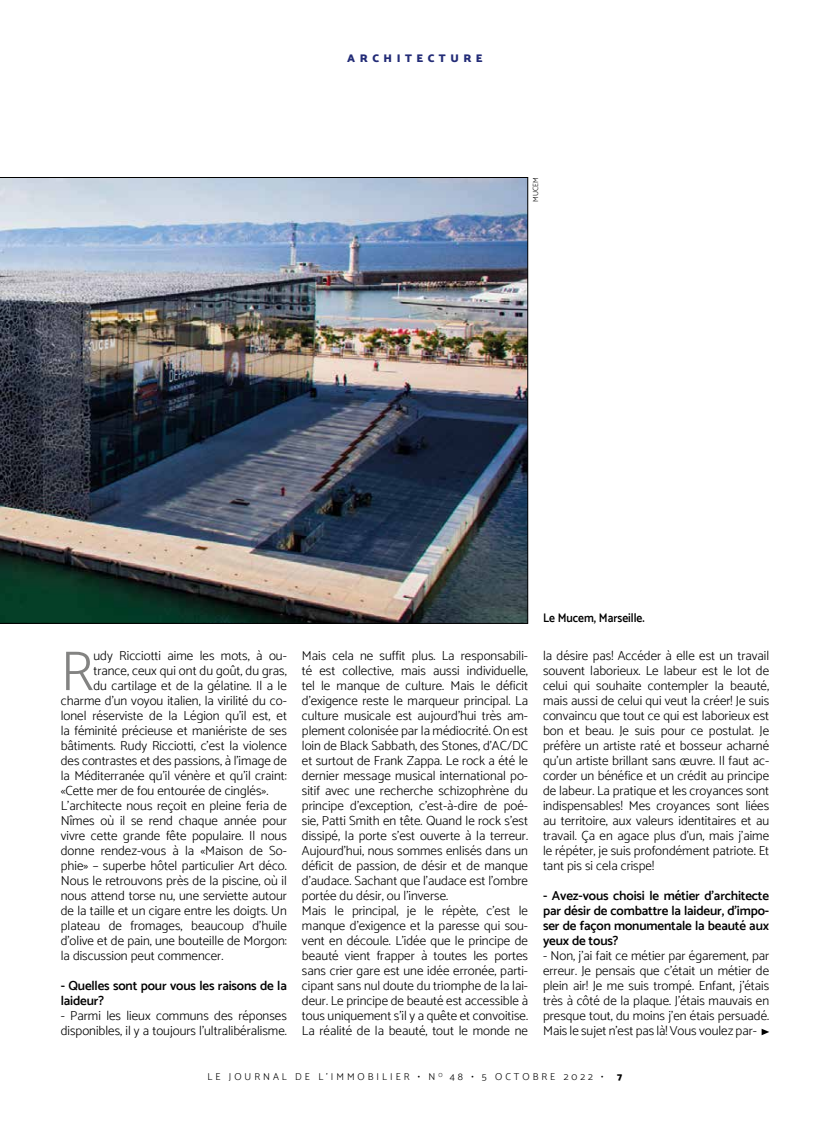
<style>
.page{position:relative;width:830px;height:1134px;background:#fff}
.page>*{position:absolute;margin:0;border:0;box-sizing:border-box;transform-origin:0 0}
.t1{font:300 56.38px "Catamaran";color:#838382}
.t2{font:300 13.12px/15px "Catamaran";color:#000}
.t3{font:600 13.12px/15px "Catamaran";letter-spacing:-.01em;color:#000}
.t4{font:600 12.5px "Catamaran";color:#000;scale:.92 1}
.t5{font:900 11.25px "Catamaran";letter-spacing:.4em;color:#232c77}
.t6{font:300 10px "Catamaran";letter-spacing:.3em;color:#000}
.t7{font:900 10px "Catamaran";color:#000}
.t8{font:300 7.5px "Catamaran";letter-spacing:.01em;color:#000}
</style>
<div class="page">
<img style="left:0;top:177px;width:528px;height:447px">
<svg style="left:761px;top:1029px;width:8px;height:6px"></svg>
<p class="t5" style="left:347px;top:51px;width:137px">ARCHITECTURE</p>
<p class="t8" style="left:531px;top:202px;width:26px;rotate:-90deg">MUCEM</p>
<h1 class="t1" style="left:61px;top:638px;width:34px">R</h1>
<p class="t2" style="left:93px;top:648px;width:195px">udy Ricciotti aime les mots, à ou-</p>
<p class="t2" style="left:93px;top:663px;width:195px">trance, ceux qui ont du goût, du gras,</p>
<p class="t2" style="left:93px;top:678px;width:195px">du cartilage et de la gélatine. Il a le</p>
<p class="t2" style="left:61px;top:693px;width:227px">charme d’un voyou italien, la virilité du co-</p>
<p class="t2" style="left:61px;top:708px;width:227px">lonel réserviste de la Légion qu’il est, et</p>
<p class="t2" style="left:61px;top:723px;width:227px">la féminité précieuse et maniériste de ses</p>
<p class="t2" style="left:61px;top:738px;width:227px">bâtiments. Rudy Ricciotti, c’est la violence</p>
<p class="t2" style="left:61px;top:753px;width:227px">des contrastes et des passions, à l’image de</p>
<p class="t2" style="left:61px;top:768px;width:227px">la Méditerranée qu’il vénère et qu’il craint:</p>
<p class="t2" style="left:61px;top:783px;width:209px">«Cette mer de fou entourée de cinglés».</p>
<p class="t2" style="left:61px;top:798px;width:227px">L’architecte nous reçoit en pleine feria de</p>
<p class="t2" style="left:61px;top:813px;width:227px">Nîmes où il se rend chaque année pour</p>
<p class="t2" style="left:61px;top:828px;width:227px">vivre cette grande fête populaire. Il nous</p>
<p class="t2" style="left:61px;top:843px;width:227px">donne rendez-vous à la «Maison de So-</p>
<p class="t2" style="left:61px;top:858px;width:227px">phie» – superbe hôtel particulier Art déco.</p>
<p class="t2" style="left:61px;top:873px;width:227px">Nous le retrouvons près de la piscine, où il</p>
<p class="t2" style="left:61px;top:888px;width:227px">nous attend torse nu, une serviette autour</p>
<p class="t2" style="left:61px;top:903px;width:227px">de la taille et un cigare entre les doigts. Un</p>
<p class="t2" style="left:61px;top:918px;width:227px">plateau de fromages, beaucoup d’huile</p>
<p class="t2" style="left:61px;top:933px;width:227px">d’olive et de pain, une bouteille de Morgon:</p>
<p class="t2" style="left:61px;top:948px;width:164px">la discussion peut commencer.</p>
<p class="t3" style="left:61px;top:978px;width:227px">- Quelles sont pour vous les raisons de la laideur?</p>
<p class="t2" style="left:61px;top:1008px;width:227px">- Parmi les lieux communs des réponses disponibles, il y a toujours l’ultralibéralisme.</p>
<p class="t4" style="left:543px;top:611px;width:112px">Le Mucem, Marseille.</p>
<p class="t2" style="left:302px;top:648px;width:227px">Mais cela ne suffit plus. La responsabili&shy;té est collective, mais aussi individuelle, tel le manque de culture. Mais le déficit d’exigence reste le marqueur principal. La culture musicale est aujourd’hui très am&shy;plement colonisée par la médiocrité. On est loin de Black Sabbath, des Stones, d’AC/DC et surtout de Frank Zappa. Le rock a été le dernier message musical international po&shy;sitif avec une recherche schizophrène du principe d’exception, c’est-à-dire de poé&shy;sie, Patti Smith en tête. Quand le rock s’est dissipé, la porte s’est ouverte à la terreur.<br>Aujourd’hui, nous sommes enlisés dans un déficit de passion, de désir et de manque d’audace. Sachant que l’audace est l’ombre portée du désir, ou l’inverse.<br>Mais le principal, je le répète, c’est le manque d’exigence et la paresse qui sou&shy;vent en découle. L’idée que le principe de beauté vient frapper à toutes les portes sans crier gare est une idée erronée, parti&shy;cipant sans nul doute du triomphe de la lai&shy;deur. Le principe de beauté est accessible à tous uniquement s’il y a quête et convoitise.<br>La réalité de la beauté, tout le monde ne</p>
<p class="t2" style="left:543px;top:648px;width:227px;text-align:justify">la désire pas! Accéder à elle est un travail souvent laborieux. Le labeur est le lot de celui qui souhaite contempler la beauté, mais aussi de celui qui veut la créer! Je suis convaincu que tout ce qui est laborieux est bon et beau. Je suis pour ce postulat. Je préfère un artiste raté et bosseur acharné qu’un artiste brillant sans œuvre. Il faut ac&shy;corder un bénéfice et un crédit au principe de labeur. La pratique et les croyances sont indispensables! Mes croyances sont liées au territoire, aux valeurs identitaires et au travail. Ça en agace plus d’un, mais j’aime le répéter, je suis profondément patriote. Et tant pis si cela crispe!</p>
<p class="t3" style="left:543px;top:888px;width:227px;text-align:justify">- Avez-vous choisi le métier d’architecte par désir de combattre la laideur, d’impo&shy;ser de façon monumentale la beauté aux yeux de tous?</p>
<p class="t2" style="left:543px;top:948px;width:227px;text-align:justify">- Non, j’ai fait ce métier par égarement, par erreur. Je pensais que c’était un métier de plein air! Je me suis trompé. Enfant, j’étais très à côté de la plaque. J’étais mauvais en presque tout, du moins j’en étais persuadé.<br>Mais le sujet n’est pas là! Vous voulez par-</p>
<p class="t6" style="left:207px;top:1071px;width:397px">LE JOURNAL DE L’IMMOBILIER • N <sup>O</sup> 48 • 5 OCTOBRE 2022 •</p>
<p class="t7" style="left:617px;top:1071px;width:7px">7</p>
</div>
